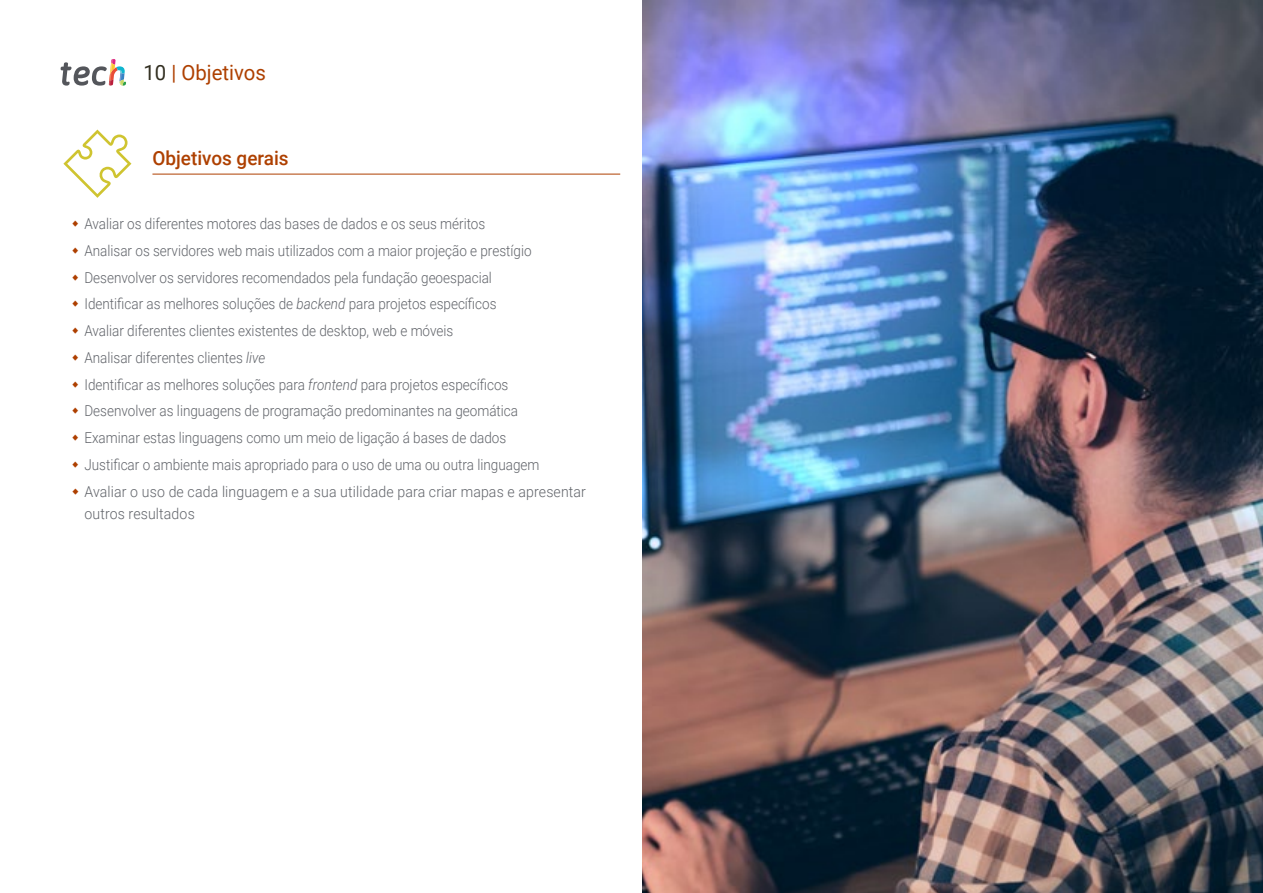
<style>
.page{position:relative;width:1263px;height:893px;background:#fff}
.page>*{position:absolute;margin:0;border:0;box-sizing:border-box;transform-origin:0 0}
.t1{font:21px "Roboto";color:#ae4000}
.t2{font:500 19.5px "Roboto";color:#ae4000}
.t3{font:300 15px/26.7px "Roboto";color:#61646a;scale:.9 1}
.t4{font:300 15px "Roboto";color:#61646a;scale:.94 1}
.s1{color:#312e20}
.s2{font-style:italic}
</style>
<div class="page">
<hr style="left:152px;top:174px;width:468px;height:1px;background:#ae4000">
<svg style="left:63px;top:130px;width:68px;height:68px"></svg>
<svg style="left:61px;top:59px;width:65px;height:27px"></svg>
<img style="left:642px;top:0;width:621px;height:893px">
<h1 class="t1" style="left:144px;top:57px;width:124px"><span class="s1">10</span> | Objetivos</h1>
<h2 class="t2" style="left:152px;top:144px;width:138px">Objetivos gerais</h2>
<p class="t3" style="left:84px;top:210px;width:559px">Avaliar os diferentes motores das bases de dados e os seus méritos<br>Analisar os servidores web mais utilizados com a maior projeção e prestígio Desenvolver os servidores recomendados pela fundação geoespacial<br>Identificar as melhores soluções de <span class="s2">backend</span> para projetos específicos<br>Avaliar diferentes clientes existentes de desktop, web e móveis<br>Analisar diferentes clientes <span class="s2">live<br></span>Identificar as melhores soluções para <span class="s2">frontend</span> para projetos específicos<br>Desenvolver as linguagens de programação predominantes na geomática<br>Examinar estas linguagens como um meio de ligação á bases de dados<br>Justificar o ambiente mais apropriado para o uso de uma ou outra linguagem<br>Avaliar o uso de cada linguagem e a sua utilidade para criar mapas e apresentar</p>
<p class="t4" style="left:84px;top:503px;width:119px">outros resultados</p>
</div>
